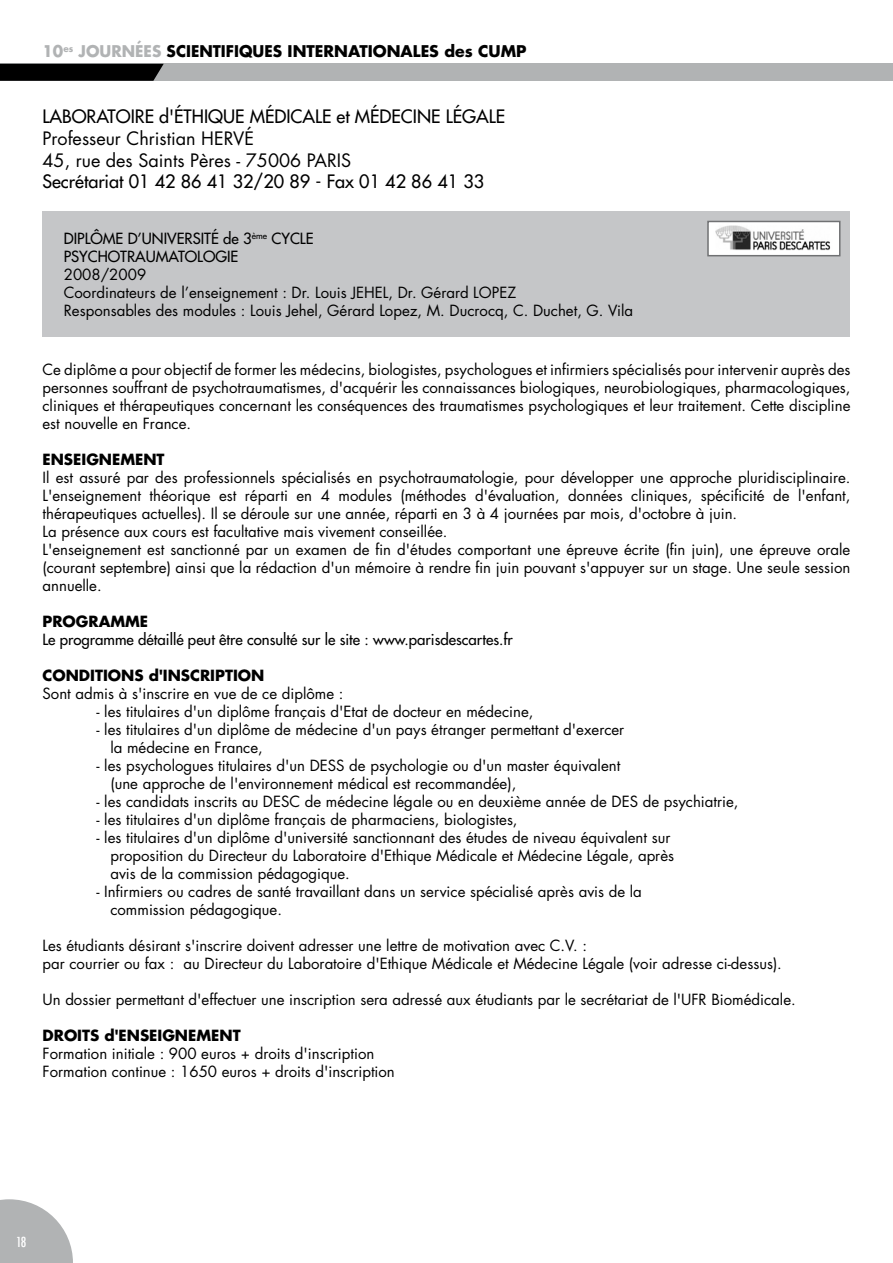
<style>
.page{position:relative;width:893px;height:1263px;background:#fff}
.page>*{position:absolute;margin:0;border:0;box-sizing:border-box;transform-origin:0 0}
.t1{font:18px "Futura";color:#000}
.t2{font:18px/21.6px "Futura";color:#000}
.t3{font:700 15.75px "Futura";color:#000}
.t4{font:15px/18px "Futura";color:#000}
.t5{font:15px/18px "Futura";color:#000}
.t6{font:700 15px "Futura";color:#000}
.t7{font:500 condensed 13.5px "Futura";color:#fff}
.s1{color:#b1b3b4}
</style>
<div class="page">
<div style="left:0;top:64px;width:893px;height:17px;background:#b1b3b4"></div>
<svg style="left:0;top:64px;width:164px;height:17px;background:#070808"></svg>
<svg style="left:0;top:1199px;width:73px;height:64px"></svg>
<div style="left:43px;top:211px;width:807px;height:125px;background:#c5c6c8"></div>
<img style="left:710px;top:224px;width:127px;height:29px">
<div style="left:707px;top:221px;width:133px;height:35px;border:2px solid #707173"></div>
<p class="t3" style="left:43px;top:41px;width:485px"><span class="s1">10</span><sup>es</sup> <span class="s1">JOURNÉES</span> SCIENTIFIQUES INTERNATIONALES des CUMP</p>
<p class="t1" style="left:43px;top:105px;width:464px">LABORATOIRE d'ÉTHIQUE MÉDICALE et MÉDECINE LÉGALE</p>
<p class="t2" style="left:43px;top:127px;width:310px">Professeur Christian HERVÉ<br>45, rue des Saints Pères - 75006 PARIS</p>
<p class="t1" style="left:43px;top:170px;width:443px">Secrétariat 01 42 86 41 32/20 89 - Fax 01 42 86 41 33</p>
<p class="t5" style="left:64px;top:229px;width:251px">DIPLÔME D’UNIVERSITÉ de 3<sup>ème</sup> CYCLE<br>PSYCHOTRAUMATOLOGIE</p>
<p class="t4" style="left:64px;top:265px;width:571px">2008/2009<br>Coordinateurs de l’enseignement : Dr. Louis JEHEL, Dr. Gérard LOPEZ<br>Responsables des modules : Louis Jehel, Gérard Lopez, M. Ducrocq, C. Duchet, G. Vila</p>
<p class="t4" style="left:43px;top:360px;width:809px;text-align:justify">Ce diplôme a pour objectif de former les médecins, biologistes, psychologues et infirmiers spécialisés pour intervenir auprès des personnes souffrant de psychotraumatismes, d'acquérir les connaissances biologiques, neurobiologiques, pharmacologiques, cliniques et thérapeutiques concernant les conséquences des traumatismes psychologiques et leur traitement. Cette discipline est nouvelle en France.</p>
<p class="t6" style="left:43px;top:449px;width:124px">ENSEIGNEMENT</p>
<p class="t4" style="left:43px;top:468px;width:809px">Il est assuré par des professionnels spécialisés en psychotraumatologie, pour développer une approche pluridisciplinaire.<br>L'enseignement théorique est réparti en 4 modules (méthodes d'évaluation, données cliniques, spécificité de l'enfant, thérapeutiques actuelles). Il se déroule sur une année, réparti en 3 à 4 journées par mois, d'octobre à juin.<br>La présence aux cours est facultative mais vivement conseillée.<br>L'enseignement est sanctionné par un examen de fin d'études comportant une épreuve écrite (fin juin), une épreuve orale (courant septembre) ainsi que la rédaction d'un mémoire à rendre fin juin pouvant s'appuyer sur un stage. Une seule session annuelle.</p>
<p class="t6" style="left:43px;top:611px;width:107px">PROGRAMME</p>
<p class="t5" style="left:43px;top:630px;width:472px">Le programme détaillé peut être consulté sur le site : www.parisdescartes.fr</p>
<p class="t6" style="left:43px;top:665px;width:223px">CONDITIONS d'INSCRIPTION</p>
<p class="t4" style="left:43px;top:684px;width:302px">Sont admis à s'inscrire en vue de ce diplôme :</p>
<p class="t4" style="left:97px;top:702px;width:438px">- les titulaires d'un diplôme français d'Etat de docteur en médecine,</p>
<p class="t4" style="left:110px;top:720px;width:515px;text-indent:-14px">- les titulaires d'un diplôme de médecine d'un pays étranger permettant d'exercer la médecine en France,</p>
<p class="t4" style="left:110px;top:756px;width:511px;text-indent:-14px">- les psychologues titulaires d'un DESS de psychologie ou d'un master équivalent (une approche de l'environnement médical est recommandée),</p>
<p class="t4" style="left:97px;top:792px;width:643px">- les candidats inscrits au DESC de médecine légale ou en deuxième année de DES de psychiatrie,</p>
<p class="t4" style="left:97px;top:810px;width:423px">- les titulaires d'un diplôme français de pharmaciens, biologistes,</p>
<p class="t4" style="left:110px;top:828px;width:565px;text-indent:-14px">- les titulaires d'un diplôme d'université sanctionnant des études de niveau équivalent sur proposition du Directeur du Laboratoire d'Ethique Médicale et Médecine Légale, après avis de la commission pédagogique.</p>
<p class="t4" style="left:110px;top:882px;width:533px;text-indent:-14px">- Infirmiers ou cadres de santé travaillant dans un service spécialisé après avis de la commission pédagogique.</p>
<p class="t4" style="left:43px;top:936px;width:741px">Les étudiants désirant s'inscrire doivent adresser une lettre de motivation avec C.V. :<br>par courrier ou fax : au Directeur du Laboratoire d'Ethique Médicale et Médecine Légale (voir adresse ci-dessus).</p>
<p class="t4" style="left:43px;top:990px;width:755px">Un dossier permettant d'effectuer une inscription sera adressé aux étudiants par le secrétariat de l'UFR Biomédicale.</p>
<p class="t6" style="left:43px;top:1025px;width:200px">DROITS d'ENSEIGNEMENT</p>
<p class="t4" style="left:43px;top:1044px;width:354px">Formation initiale : 900 euros + droits d'inscription<br>Formation continue : 1650 euros + droits d'inscription</p>
<p class="t7" style="left:16px;top:1234px;width:12px">18</p>
</div>
